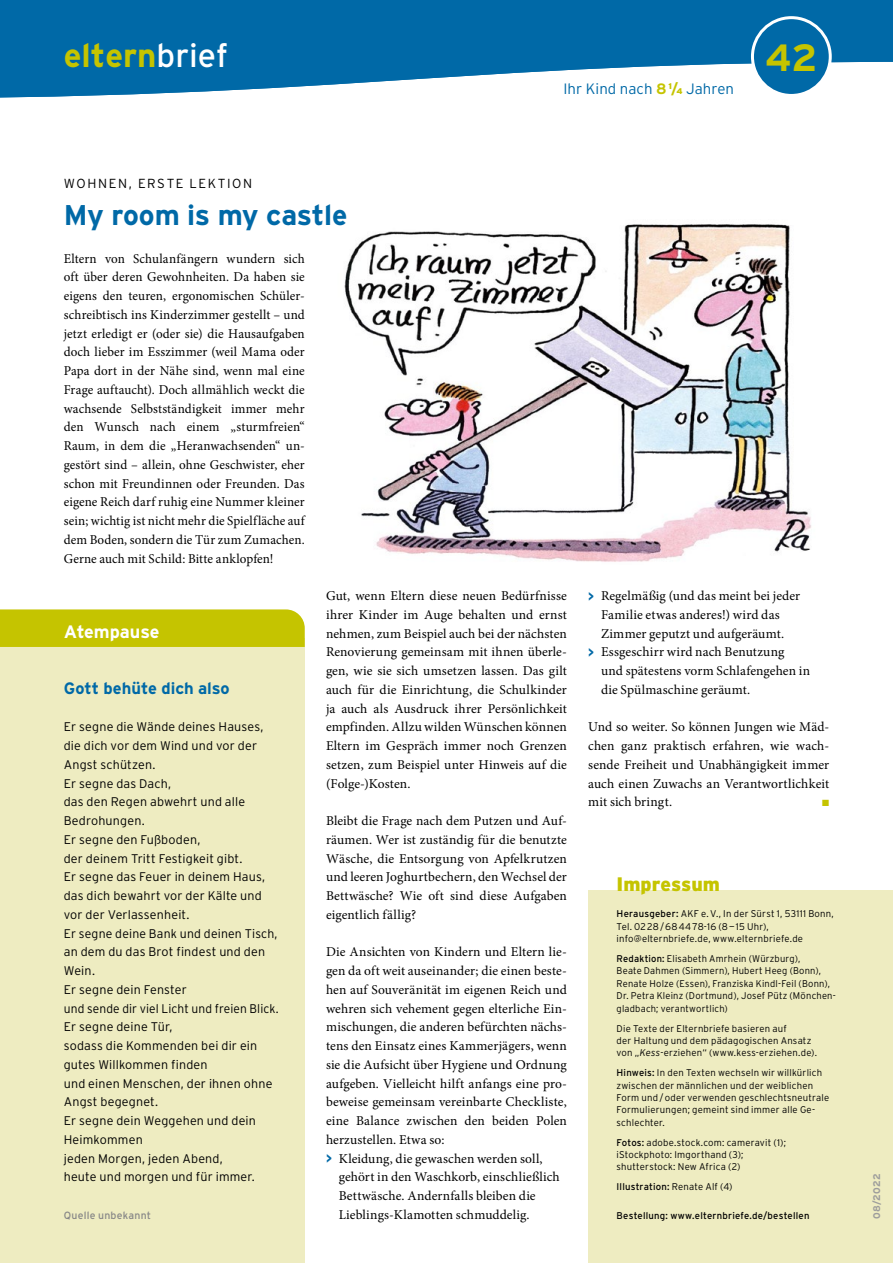
<style>
.page{position:relative;width:893px;height:1263px;background:#fff}
.page>*{position:absolute;margin:0;border:0;box-sizing:border-box;transform-origin:0 0}
.t1{font:700 37.95px "Interstate";color:#c5c400}
.t2{font:700 33px "Interstate";color:#c5c400}
.Headline__2015{font:700 28.5px "Interstate";letter-spacing:-.01em;color:#0069a7}
.t3{font:900 19.5px "Interstate";color:#c5c400}
.Kasten_Dachzeile__20{font:700 18px "Interstate";letter-spacing:-.005em;color:#fff}
.Kasten_Head__2015{font:700 16.5px "Interstate";color:#0069a7}
.Ihr_Kind_nach{font:300 15px "Interstate";letter-spacing:.005em;color:#0069a7}
.Lauftext__2015{font:13.5px/18.8px "Minion Pro";letter-spacing:.01em;color:#000;text-align:justify}
.Dachzeile__2015{font:300 13.2px "Interstate";letter-spacing:.12em;color:#000}
.Kasten_Lauftext__201{font:300 12.6px/18.8px "Interstate";letter-spacing:.01em;color:#000}
.Kasten_Info_Autor_Qu{font:10.5px "Interstate";letter-spacing:.025em;color:#878787}
.t4{font:300 9.75px/12.3px "Interstate";letter-spacing:.02em;color:#000}
.t5{font:300 9.75px/12.3px "Interstate";letter-spacing:.02em;color:#000;scale:.96 1}
._13_Impressum_-_Lauf{font:9.75px "Interstate";letter-spacing:.02em;color:#000}
.t6{font:700 9.6px "Interstate";letter-spacing:.01em;color:#9d9d9c}
.Lauftext__2015-2{font:9px "Zapf Dingbats ITC";color:#c5c400}
.s1{font-weight:400;color:#fff}
.s2{font-weight:700;color:#c5c400}
.s3{font-weight:900;font-size:8.25px;color:#c5c400}
.s4{font-family:"Interstate";font-weight:700;color:#0069a7}
.s5{font-weight:400}
.s6{font-style:italic}
.s7{font-weight:300}
</style>
<div class="page">
<svg style="left:0;top:0;width:893px;height:98px;fill:#0069a7"></svg>
<div style="left:752px;top:18px;width:78px;height:77px;background:#0069a7;border-radius:50%"></div>
<div style="left:751px;top:16px;width:81px;height:81px;border:3px solid #fff;border-radius:50%"></div>
<div style="left:588px;top:891px;width:305px;height:372px;background:#eeecc1"></div>
<div style="left:0;top:639px;width:305px;height:624px;background:#eeecc1"></div>
<div style="left:0;top:609px;width:305px;height:38px;background:#c5c400"></div>
<img style="left:344px;top:224px;width:467px;height:338px">
<p class="t2" style="left:64px;top:37px;width:166px">eltern<span class="s1">brief</span></p>
<p class="t1" style="left:765px;top:36px;width:54px">42</p>
<p class="Dachzeile__2015" style="left:64px;top:175px;width:190px">WOHNEN, ERSTE LEKTION</p>
<p class="Headline__2015" style="left:64px;top:199px;width:285px">My room is my castle</p>
<p class="Lauftext__2015" style="left:64px;top:249px;width:242px">Eltern von Schulanfängern wundern sich oft über deren Gewohnheiten. Da haben sie eigens den teuren, ergonomischen Schüler&shy;schreibtisch ins Kinderzimmer gestellt – und jetzt erledigt er (oder sie) die Hausaufgaben doch lieber im Esszimmer (weil Mama oder Papa dort in der Nähe sind, wenn mal eine Frage auftaucht). Doch allmählich weckt die wachsende Selbstständigkeit immer mehr den Wunsch nach einem „sturmfreien“ Raum, in dem die „Heranwachsenden“ un&shy;gestört sind – allein, ohne Geschwister, eher schon mit Freundinnen oder Freunden. Das eigene Reich darf ruhig eine Nummer kleiner sein; wichtig ist nicht mehr die Spielfläche auf dem Boden, sondern die Tür zum Zumachen.<br>Gerne auch mit Schild: Bitte anklopfen!</p>
<p class="Ihr_Kind_nach" style="left:563px;top:80px;width:172px">Ihr Kind nach <span class="s2">8</span> <sup>1</sup><span class="s2">/</span><span class="s3">4</span> Jahren</p>
<p class="Kasten_Dachzeile__20" style="left:64px;top:621px;width:97px">Atempause</p>
<p class="Kasten_Head__2015" style="left:64px;top:679px;width:167px">Gott behüte dich also</p>
<p class="Kasten_Lauftext__201" style="left:64px;top:717px;width:216px">Er segne die Wände deines Hauses, die dich vor dem Wind und vor der<br>Angst schützen.<br>Er segne das Dach,<br>das den Regen abwehrt und alle<br>Bedrohungen.<br>Er segne den Fußboden,<br>der deinem Tritt Festigkeit gibt.<br>Er segne das Feuer in deinem Haus, das dich bewahrt vor der Kälte und vor der Verlassenheit.<br>Er segne deine Bank und deinen Tisch, an dem du das Brot findest und den<br>Wein.<br>Er segne dein Fenster<br>und sende dir viel Licht und freien Blick.<br>Er segne deine Tür,<br>sodass die Kommenden bei dir ein gutes Willkommen finden<br>und einen Menschen, der ihnen ohne<br>Angst begegnet.<br>Er segne dein Weggehen und dein<br>Heimkommen<br>jeden Morgen, jeden Abend,<br>heute und morgen und für immer.</p>
<p class="Kasten_Info_Autor_Qu" style="left:64px;top:1209px;width:89px">Quelle unbekannt</p>
<p class="Lauftext__2015" style="left:326px;top:586px;width:242px">Gut, wenn Eltern diese neuen Bedürfnisse ihrer Kinder im Auge behalten und ernst nehmen, zum Beispiel auch bei der nächsten Renovierung gemeinsam mit ihnen überle&shy;gen, wie sie sich umsetzen lassen. Das gilt auch für die Einrichtung, die Schulkinder ja auch als Ausdruck ihrer Persönlichkeit empfinden. Allzu wilden Wünschen können Eltern im Gespräch immer noch Grenzen setzen, zum Beispiel unter Hinweis auf die (Folge-)Kosten.</p>
<p class="Lauftext__2015" style="left:326px;top:811px;width:242px">Bleibt die Frage nach dem Putzen und Auf&shy;räumen. Wer ist zuständig für die benutzte Wäsche, die Entsorgung von Apfelkrutzen und leeren Joghurtbechern, den Wechsel der Bettwäsche? Wie oft sind diese Aufgaben eigentlich fällig?</p>
<p class="Lauftext__2015" style="left:326px;top:943px;width:242px">Die Ansichten von Kindern und Eltern lie&shy;gen da oft weit auseinander; die einen beste&shy;hen auf Souveränität im eigenen Reich und wehren sich vehement gegen elterliche Ein&shy;mischungen, die anderen befürchten nächs&shy;tens den Einsatz eines Kammerjägers, wenn sie die Aufsicht über Hygiene und Ordnung aufgeben. Vielleicht hilft anfangs eine pro&shy;beweise gemeinsam vereinbarte Checkliste, eine Balance zwischen den beiden Polen herzustellen. Etwa so:</p>
<p class="Lauftext__2015" style="left:339px;top:1149px;width:222px;text-align:left;text-indent:-13px"><span class="s4">&gt;</span> Kleidung, die gewaschen werden soll, gehört in den Waschkorb, einschließlich Bettwäsche. Andernfalls bleiben die Lieblings-Klamotten schmuddelig.</p>
<p class="Lauftext__2015" style="left:588px;top:586px;width:214px;text-align:center"><span class="s4">&gt;</span> Regelmäßig (und das meint bei jeder<br>Familie etwas anderes!) wird das<br>Zimmer geputzt und aufgeräumt.</p>
<p class="Lauftext__2015" style="left:601px;top:643px;width:211px;text-align:left;text-indent:-13px"><span class="s4">&gt;</span> Essgeschirr wird nach Benutzung<br>und spätestens vorm Schlafengehen in die Spülmaschine geräumt.</p>
<p class="Lauftext__2015" style="left:588px;top:718px;width:242px">Und so weiter. So können Jungen wie Mäd&shy;chen ganz praktisch erfahren, wie wach&shy;sende Freiheit und Unabhängigkeit immer auch einen Zuwachs an Verantwortlichkeit mit sich bringt.</p>
<p class="Lauftext__2015-2" style="left:822px;top:799px;width:8px">■</p>
<p class="t3" style="left:617px;top:873px;width:105px">Impressum</p>
<p class="t4" style="left:617px;top:908px;width:219px"><span class="s5">Herausgeber:</span> AKF e.V., In der Sürst 1, 53111 Bonn,<br>Tel. 0228/684478-16 (8—15 Uhr), info@elternbriefe.de, www.elternbriefe.de</p>
<p class="t5" style="left:617px;top:952px;width:230px"><span class="s5">Redaktion:</span> Elisabeth Amrhein (Würzburg),<br>Beate Dahmen (Simmern), Hubert Heeg (Bonn), Renate Holze (Essen), Franziska Kindl-Feil (Bonn), Dr. Petra Kleinz (Dortmund), Josef Pütz (Mönchen&shy;gladbach; verantwortlich)</p>
<p class="t4" style="left:617px;top:1022px;width:202px">Die Texte der Elternbriefe basieren auf<br>der Haltung und dem pädagogischen Ansatz von „<span class="s6">Kess</span>-erziehen“ (www.kess-erziehen.de).</p>
<p class="t4" style="left:617px;top:1066px;width:214px"><span class="s5">Hinweis:</span> In den Texten wechseln wir willkürlich zwischen der männlichen und der weiblichen Form und/oder verwenden geschlechtsneutrale Formulierungen; gemeint sind immer alle Ge&shy;schlechter.</p>
<p class="t4" style="left:617px;top:1136px;width:171px"><span class="s5">Fotos:</span> adobe.stock.com: cameravit (1); iStockphoto: Imgorthand (3); shutterstock: New Africa (2)</p>
<p class="_13_Impressum_-_Lauf" style="left:617px;top:1181px;width:118px">Illustration: <span class="s7">Renate Alf (4)</span></p>
<p class="_13_Impressum_-_Lauf" style="left:617px;top:1210px;width:194px">Bestellung: www.elternbriefe.de/bestellen</p>
<p class="t6" style="left:871px;top:1219px;width:47px;rotate:-90deg">08/2022</p>
</div>
